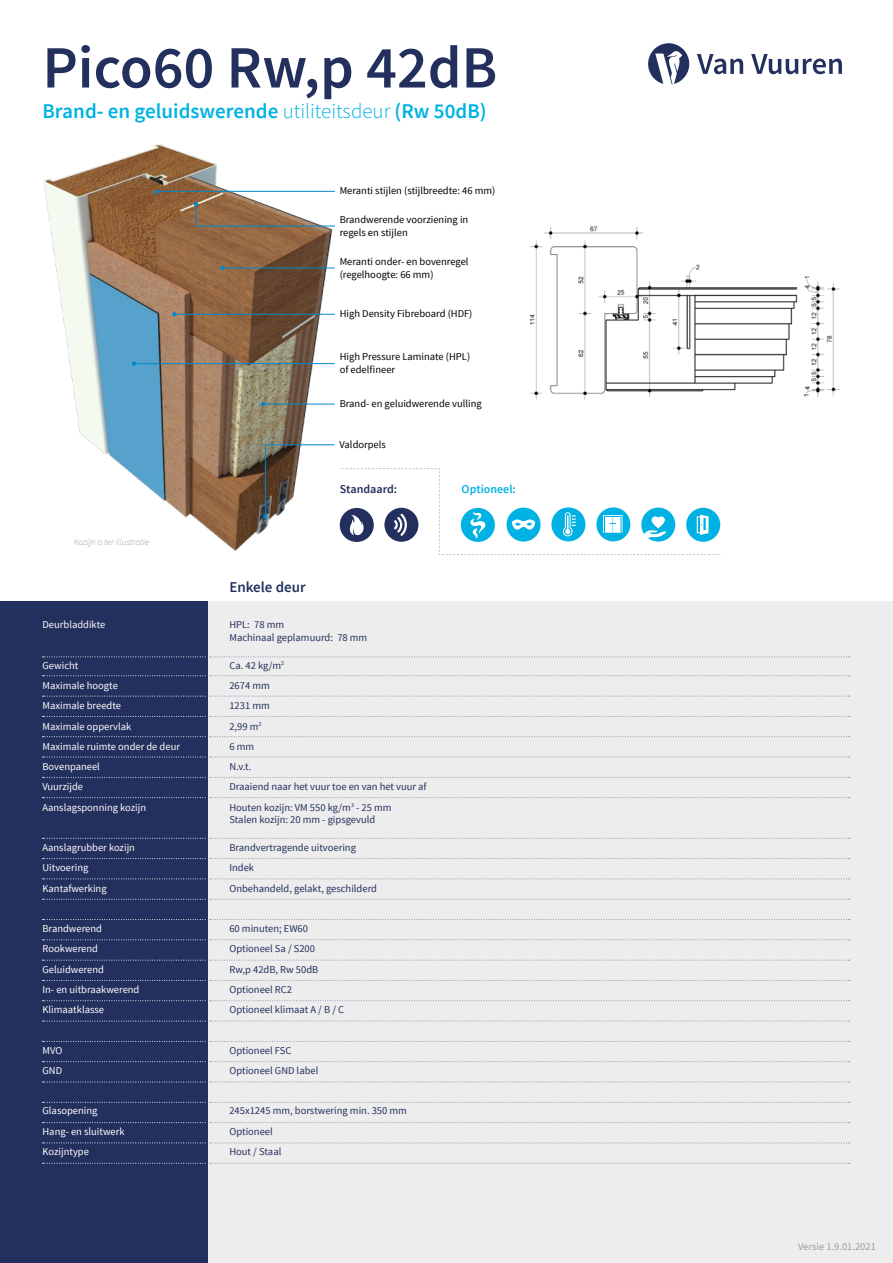
<style>
.page{position:relative;width:893px;height:1263px;background:#fff}
.page>*{position:absolute;margin:0;border:0;box-sizing:border-box;transform-origin:0 0}
.t1{font:600 60px "Source Sans Pro";color:#232f5d}
.t2{font:600 21px "Source Sans Pro";color:#00b2e3}
.t3{font:600 15px "Source Sans Pro";color:#232f5d}
.t4{font:600 12px "Source Sans Pro";color:#232f5d}
.t5{font:600 12px "Source Sans Pro";color:#00b2e3}
.t6{font:10.5px/20.2px "Source Sans Pro";color:#232f5d}
.t7{font:10.5px/20.2px "Source Sans Pro";color:#fff}
.t8{font:10.5px/13px "Source Sans Pro";color:#000}
.t9{font:10.5px "Source Sans Pro";color:#9d9d9c}
.t10{font:italic 300 9px "Source Sans Pro";color:#9d9d9c}
.s1{font-weight:300}
</style>
<div class="page">
<img style="left:43px;top:144px;width:292px;height:407px">
<svg style="left:697px;top:54px;width:46px;height:20px"></svg>
<svg style="left:751px;top:54px;width:91px;height:20px"></svg>
<svg style="left:648px;top:43px;width:41px;height:41px"></svg>
<svg style="left:172px;top:312px;width:4px;height:4px"></svg>
<hr style="left:174px;top:314px;width:161px;height:1px;background:#0087cc">
<svg style="left:132px;top:361px;width:4px;height:5px"></svg>
<hr style="left:134px;top:363px;width:201px;height:1px;background:#0087cc">
<svg style="left:154px;top:190px;width:4px;height:4px"></svg>
<hr style="left:156px;top:191px;width:179px;height:1px;background:#0087cc">
<svg style="left:194px;top:202px;width:141px;height:25px"></svg>
<svg style="left:261px;top:402px;width:4px;height:4px"></svg>
<hr style="left:263px;top:404px;width:72px;height:1px;background:#0087cc">
<svg style="left:220px;top:266px;width:4px;height:4px"></svg>
<hr style="left:222px;top:268px;width:113px;height:1px;background:#0087cc">
<div style="left:0;top:601px;width:209px;height:662px;background:#232f5d"></div>
<div style="left:209px;top:601px;width:684px;height:662px;background:#ededed"></div>
<svg style="left:43px;top:675px;width:807px;height:1px"></svg>
<svg style="left:43px;top:656px;width:807px;height:1px"></svg>
<svg style="left:43px;top:878px;width:807px;height:1px"></svg>
<svg style="left:43px;top:899px;width:807px;height:1px"></svg>
<svg style="left:43px;top:919px;width:807px;height:1px"></svg>
<svg style="left:43px;top:939px;width:807px;height:1px"></svg>
<svg style="left:43px;top:960px;width:807px;height:1px"></svg>
<svg style="left:43px;top:980px;width:807px;height:1px"></svg>
<svg style="left:43px;top:1000px;width:807px;height:1px"></svg>
<svg style="left:43px;top:1021px;width:807px;height:1px"></svg>
<svg style="left:43px;top:1041px;width:807px;height:1px"></svg>
<svg style="left:43px;top:1061px;width:807px;height:1px"></svg>
<svg style="left:43px;top:1081px;width:807px;height:1px"></svg>
<svg style="left:43px;top:1102px;width:807px;height:1px"></svg>
<svg style="left:43px;top:1122px;width:807px;height:1px"></svg>
<svg style="left:43px;top:1142px;width:807px;height:1px"></svg>
<svg style="left:43px;top:1163px;width:807px;height:1px"></svg>
<svg style="left:43px;top:696px;width:807px;height:1px"></svg>
<svg style="left:43px;top:716px;width:807px;height:1px"></svg>
<svg style="left:43px;top:736px;width:807px;height:1px"></svg>
<svg style="left:43px;top:797px;width:807px;height:1px"></svg>
<svg style="left:43px;top:838px;width:807px;height:1px"></svg>
<svg style="left:43px;top:858px;width:807px;height:1px"></svg>
<svg style="left:43px;top:777px;width:807px;height:1px"></svg>
<svg style="left:43px;top:757px;width:807px;height:1px"></svg>
<img style="left:529px;top:226px;width:311px;height:174px">
<svg style="left:263px;top:444px;width:458px;height:111px"></svg>
<h1 class="t1" style="left:43px;top:30px;width:456px">Pico60 Rw,p 42dB</h1>
<h2 class="t2" style="left:43px;top:97px;width:446px">Brand- en geluidswerende <span class="s1">utiliteitsdeur</span> (Rw 50dB)</h2>
<p class="t8" style="left:340px;top:184px;width:157px">Meranti stijlen (stijlbreedte: 46 mm)</p>
<p class="t8" style="left:340px;top:213px;width:130px">Brandwerende voorziening in regels en stijlen</p>
<p class="t8" style="left:340px;top:255px;width:130px">Meranti onder- en bovenregel (regelhoogte: 66 mm)</p>
<p class="t8" style="left:340px;top:307px;width:134px">High Density Fibreboard (HDF)</p>
<p class="t8" style="left:340px;top:350px;width:132px">High Pressure Laminate (HPL) of edelfineer</p>
<p class="t8" style="left:340px;top:397px;width:144px">Brand- en geluidwerende vulling</p>
<p class="t10" style="left:74px;top:536px;width:76px">Kozijn is ter illustratie</p>
<p class="t7" style="left:43px;top:615px;width:64px">Deurbladdikte</p>
<p class="t7" style="left:43px;top:655px;width:139px">Gewicht<br>Maximale hoogte<br>Maximale breedte<br>Maximale oppervlak<br>Maximale ruimte onder de deur<br>Bovenpaneel<br>Vuurzijde<br>Aanslagsponning kozijn</p>
<p class="t7" style="left:43px;top:838px;width:94px">Aanslagrubber kozijn<br>Uitvoering<br>Kantafwerking</p>
<p class="t7" style="left:43px;top:919px;width:98px">Brandwerend<br>Rookwerend<br>Geluidwerend<br>In- en uitbraakwerend<br>Klimaatklasse</p>
<p class="t7" style="left:43px;top:1040px;width:21px">MVO<br>GND</p>
<p class="t7" style="left:43px;top:1101px;width:84px">Glasopening<br>Hang- en sluitwerk<br>Kozijntype</p>
<p class="t8" style="left:339px;top:438px;width:48px">Valdorpels</p>
<p class="t4" style="left:340px;top:482px;width:59px">Standaard:</p>
<p class="t5" style="left:462px;top:482px;width:56px">Optioneel:</p>
<h3 class="t3" style="left:229px;top:578px;width:78px">Enkele deur</h3>
<p class="t6" style="left:229px;top:619px;width:139px;line-height:12.8px">HPL: 78 mm<br>Machinaal geplamuurd: 78 mm</p>
<p class="t6" style="left:229px;top:655px;width:199px">Ca. 42 kg/m<sup>2<br></sup>2674 mm<br>1231 mm<br>2,99 m<sup>2<br></sup>6 mm<br>N.v.t.<br>Draaiend naar het vuur toe en van het vuur af<br>Houten kozijn: VM 550 kg/m<sup>3</sup> - 25 mm</p>
<p class="t6" style="left:229px;top:810px;width:147px">Stalen kozijn: 20 mm - gipsgevuld</p>
<p class="t6" style="left:229px;top:838px;width:149px">Brandvertragende uitvoering<br>Indek<br>Onbehandeld, gelakt, geschilderd</p>
<p class="t6" style="left:229px;top:919px;width:116px">60 minuten; EW60<br>Optioneel Sa / S200<br>Rw,p 42dB, Rw 50dB<br>Optioneel RC2<br>Optioneel klimaat A / B / C</p>
<p class="t6" style="left:229px;top:1040px;width:91px">Optioneel FSC<br>Optioneel GND label</p>
<p class="t6" style="left:229px;top:1101px;width:179px">245x1245 mm, borstwering min. 350 mm<br>Optioneel<br>Hout / Staal</p>
<p class="t9" style="left:798px;top:1240px;width:79px">Versie 1.9.01.2021</p>
</div>
